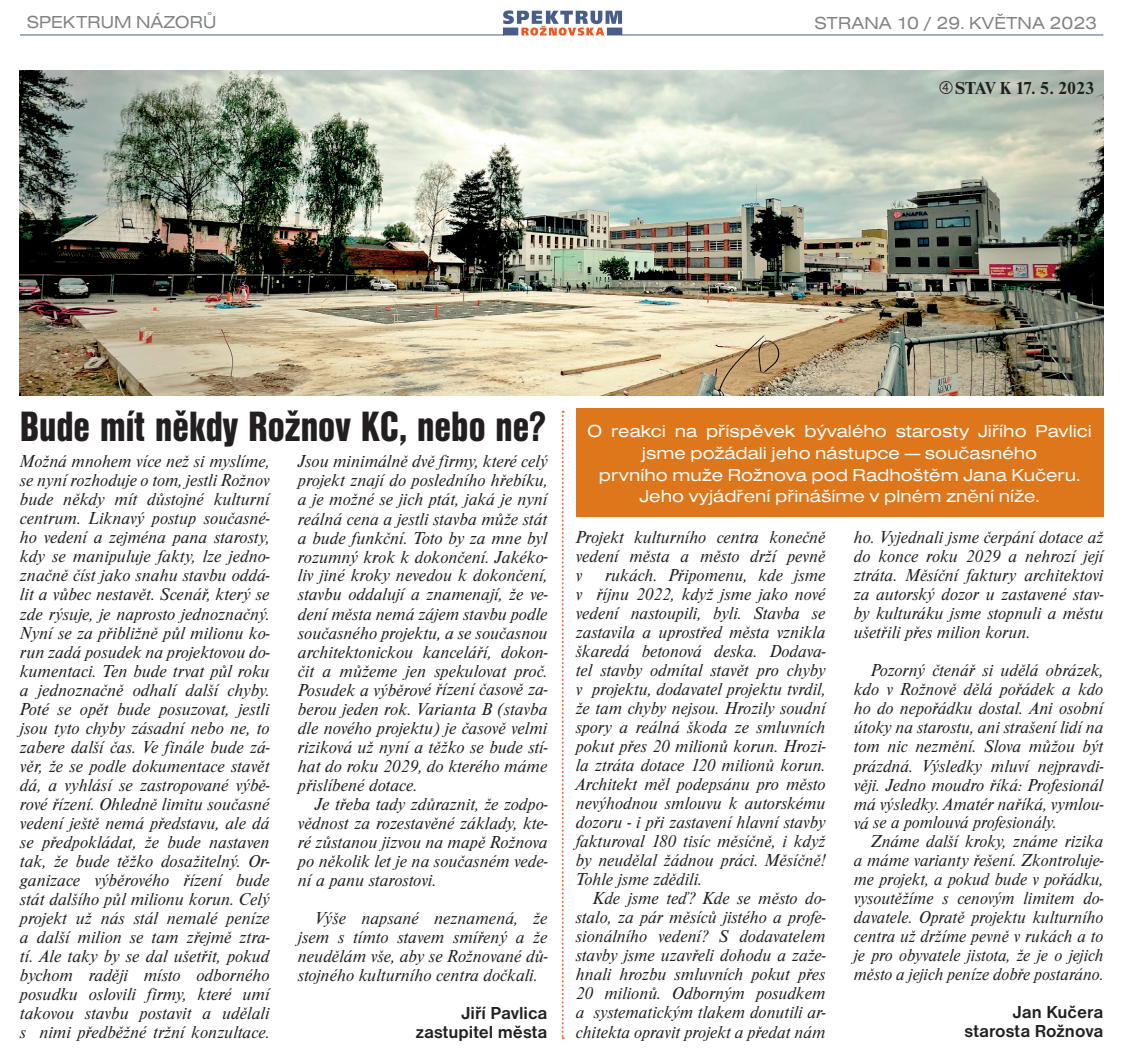
<style>
.page{position:relative;width:1129px;height:1062px;background:#fff}
.page>*{position:absolute;margin:0;border:0;box-sizing:border-box;transform-origin:0 0}
.t1{font:44px "Nimbus San DEE Blac Cond";color:#231f20}
.t2{font:italic 18px/19px "Nimbus Rom DEE";color:#231f20;text-align:justify}
.t3{font:18px/21.6px "Nimbus San DEE Regu Exte";color:#fff;text-align:center}
.t4{font:700 18px/19px "Nimbus San DEE";color:#231f20;text-align:right}
.t5{font:18px "Nimbus San DEE Regu Exte";color:#808285}
.t6{font:700 18px "Nimbus Rom DEE";color:#231f20}
</style>
<div class="page">
<svg style="left:503px;top:10px;width:119px;height:26px"></svg>
<hr style="left:20px;top:34px;width:484px;height:1px;background:#485e88">
<hr style="left:621px;top:34px;width:482px;height:1px;background:#485e88">
<img style="left:20px;top:70px;width:1083px;height:325px">
<div style="left:576px;top:408px;width:527px;height:109px;background:#de761b"></div>
<svg style="left:561px;top:411px;width:2px;height:628px"></svg>
<svg style="left:939px;top:81px;width:13px;height:13px"></svg>
<p class="t5" style="left:27px;top:12px;width:191px">SPEKTRUM NÁZORŮ</p>
<p class="t5" style="left:814px;top:13px;width:284px">STRANA 10 / 29. KVĚTNA 2023</p>
<p class="t6" style="left:955px;top:78px;width:141px">STAV K 17. 5. 2023</p>
<h1 class="t1" style="left:20px;top:401px;width:527px">Bude mít někdy Rožnov KC, nebo ne?</h1>
<p class="t2" style="left:20px;top:452px;width:251px">Možná mnohem více než si myslíme, se nyní rozhoduje o tom, jestli Rožnov bude někdy mít důstojné kulturní centrum. Liknavý postup současné&shy;ho vedení a zejména pana starosty, kdy se manipuluje fakty, lze jedno&shy;značně číst jako snahu stavbu oddá&shy;lit a vůbec nestavět. Scenář, který se zde rýsuje, je naprosto jednoznačný.<br>Nyní se za přibližně půl milionu ko&shy;run zadá posudek na projektovou do&shy;kumentaci. Ten bude trvat půl roku a jednoznačně odhalí další chyby.<br>Poté se opět bude posuzovat, jestli jsou tyto chyby zásadní nebo ne, to zabere další čas. Ve finále bude zá&shy;věr, že se podle dokumentace stavět dá, a vyhlásí se zastropované výbě&shy;rové řízení. Ohledně limitu současné vedení ještě nemá představu, ale dá se předpokládat, že bude nastaven tak, že bude těžko dosažitelný. Or&shy;ganizace výběrového řízení bude stát dalšího půl milionu korun. Celý projekt už nás stál nemalé peníze a další milion se tam zřejmě ztra&shy;tí. Ale taky by se dal ušetřit, pokud bychom raději místo odborného posudku oslovili firmy, které umí takovou stavbu postavit a udělali s nimi předběžné tržní konzultace.</p>
<p class="t2" style="left:298px;top:452px;width:251px">Jsou minimálně dvě firmy, které celý projekt znají do posledního hřebíku, a je možné se jich ptát, jaká je nyní reálná cena a jestli stavba může stát a bude funkční. Toto by za mne byl rozumný krok k dokončení. Jakéko&shy;liv jiné kroky nevedou k dokončení, stavbu oddalují a znamenají, že ve&shy;dení města nemá zájem stavbu podle současného projektu, a se současnou architektonickou kanceláří, dokon&shy;čit a můžeme jen spekulovat proč.<br>Posudek a výběrové řízení časově za&shy;berou jeden rok. Varianta B (stavba dle nového projektu) je časově velmi riziková už nyní a těžko se bude stí&shy;hat do roku 2029, do kterého máme přislíbené dotace.</p>
<p class="t2" style="left:298px;top:794px;width:251px;text-indent:17px">Je třeba tady zdůraznit, že zodpo&shy;vědnost za rozestavěné základy, kte&shy;ré zůstanou jizvou na mapě Rožnova po několik let je na současném vede&shy;ní a panu starostovi.</p>
<p class="t2" style="left:298px;top:908px;width:251px;text-indent:17px">Výše napsané neznamená, že jsem s tímto stavem smířený a že neudělám vše, aby se Rožnované dů&shy;stojného kulturního centra dočkali.</p>
<p class="t4" style="left:416px;top:1003px;width:133px">Jiří Pavlica zastupitel města</p>
<p class="t3" style="left:587px;top:421px;width:506px">O reakci na příspěvek bývalého starosty Jiřího Pavlici jsme požádali jeho nástupce — současného<br>prvního muže Rožnova pod Radhoštěm Jana Kučeru.<br>Jeho vyjádření přinášíme v plném znění níže.</p>
<p class="t2" style="left:576px;top:528px;width:251px">Projekt kulturního centra konečně vedení města a město drží pevně v</p>
<p class="t2" style="left:576px;top:566px;width:251px;text-indent:29px">rukách. Připomenu, kde jsme v říjnu 2022, když jsme jako nové vedení nastoupili, byli. Stavba se zastavila a uprostřed města vznikla škaredá betonová deska. Dodava&shy;tel stavby odmítal stavět pro chyby v projektu, dodavatel projektu tvrdil, že tam chyby nejsou. Hrozily soudní spory a reálná škoda ze smluvních pokut přes 20 milionů korun. Hrozi&shy;la ztráta dotace 120 milionů korun.<br>Architekt měl podepsánu pro město nevýhodnou smlouvu k autorskému dozoru - i při zastavení hlavní stavby fakturoval 180 tisíc měsíčně, i když by neudělal žádnou práci. Měsíčně!<br>Tohle jsme zdědili.</p>
<p class="t2" style="left:576px;top:889px;width:251px;text-indent:17px">Kde jsme teď? Kde se město do&shy;stalo, za pár měsíců jistého a profe&shy;sionálního vedení? S dodavatelem stavby jsme uzavřeli dohodu a zaže&shy;hnali hrozbu smluvních pokut přes 20 milionů. Odborným posudkem a systematickým tlakem donutili ar&shy;chitekta opravit projekt a předat nám</p>
<p class="t2" style="left:853px;top:528px;width:251px">ho. Vyjednali jsme čerpání dotace až do konce roku 2029 a nehrozí její ztráta. Měsíční faktury architektovi za autorský dozor u zastavené stav&shy;by kulturáku jsme stopnuli a městu ušetřili přes milion korun.</p>
<p class="t2" style="left:853px;top:661px;width:251px;text-indent:17px">Pozorný čtenář si udělá obrázek, kdo v Rožnově dělá pořádek a kdo ho do nepořádku dostal. Ani osobní útoky na starostu, ani strašení lidí na tom nic nezmění. Slova můžou být prázdná. Výsledky mluví nejpravdi&shy;věji. Jedno moudro říká: Profesionál má výsledky. Amatér naříká, vymlou&shy;vá se a pomlouvá profesionály.</p>
<p class="t2" style="left:853px;top:832px;width:251px;text-indent:17px">Známe další kroky, známe rizika a máme varianty řešení. Zkontroluje&shy;me projekt, a pokud bude v pořádku, vysoutěžíme s cenovým limitem do&shy;davatele. Opratě projektu kulturního centra už držíme pevně v rukách a to je pro obyvatele jistota, že je o jejich město a jejich peníze dobře postaráno.</p>
<p class="t4" style="left:964px;top:1003px;width:140px">Jan Kučera starosta Rožnova</p>
</div>
